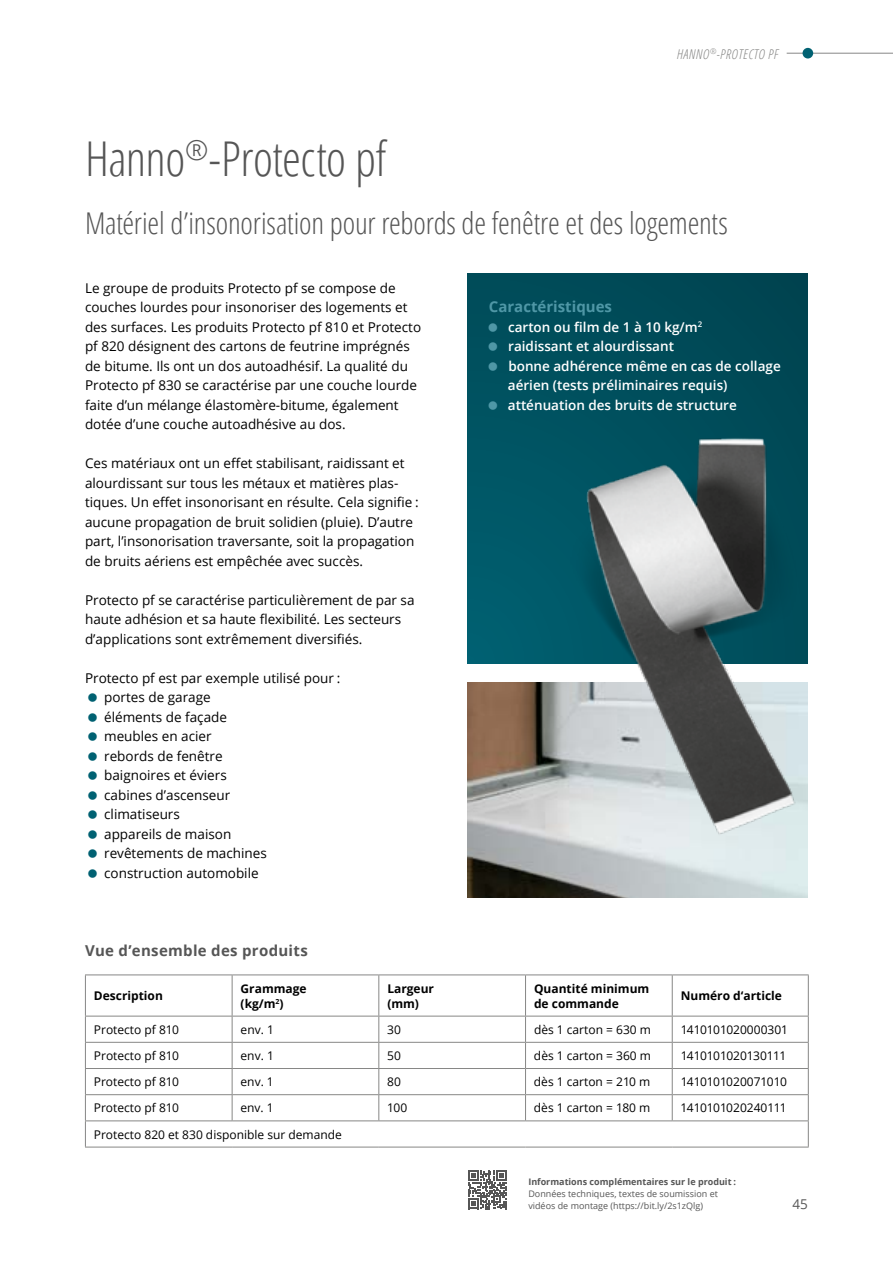
<style>
.page{position:relative;width:893px;height:1263px;background:#fff}
.page>*{position:absolute;margin:0;border:0;box-sizing:border-box;transform-origin:0 0}
.t1{font:300 condensed 48px "Open Sans";letter-spacing:-.015em;color:#565656}
.t2{font:300 condensed 30px "Open Sans";letter-spacing:-.01em;color:#565656}
.t3{font:700 15px "Open Sans";letter-spacing:.02em;color:#565656}
.t4{font:700 15px "Open Sans";color:#4f97a6}
.t5{font:13.5px/19.5px "Open Sans";color:#000}
.t6{font:600 13.5px/19.5px "Open Sans";color:#fff}
.t7{font:italic 300 condensed 13.5px "Open Sans";letter-spacing:.04em;color:#878786}
.t8{font:13.5px "Open Sans";color:#565656}
.t9{font:12px "Open Sans";color:#000}
.t10{font:700 12px/15px "Open Sans";color:#000}
.t11{font:9px/12px "Open Sans";color:#565656}
.t12{font:700 9px "Open Sans";color:#565656}
</style>
<div class="page">
<hr style="left:787px;top:53px;width:106px;height:1px;background:#878786">
<div style="left:802px;top:48px;width:11px;height:11px;background:#006172;border-radius:50%"></div>
<div style="left:468px;top:273px;width:340px;height:390px;background:linear-gradient(to right,#005766,#004451)"></div>
<img style="left:468px;top:683px;width:340px;height:214px">
<img style="left:566px;top:434px;width:240px;height:421px">
<svg style="left:468px;top:1170px;width:39px;height:39px"></svg>
<hr style="left:85px;top:974px;width:147px;height:1px;background:#878786">
<hr style="left:85px;top:975px;width:1px;height:41px;background:#878786">
<hr style="left:232px;top:974px;width:147px;height:1px;background:#878786">
<hr style="left:232px;top:975px;width:1px;height:41px;background:#878786">
<hr style="left:379px;top:974px;width:146px;height:1px;background:#878786">
<hr style="left:378px;top:975px;width:1px;height:41px;background:#878786">
<hr style="left:525px;top:974px;width:147px;height:1px;background:#878786">
<hr style="left:525px;top:975px;width:1px;height:41px;background:#878786">
<hr style="left:672px;top:974px;width:137px;height:1px;background:#878786">
<hr style="left:672px;top:975px;width:1px;height:41px;background:#878786">
<hr style="left:808px;top:975px;width:1px;height:41px;background:#878786">
<hr style="left:85px;top:1016px;width:147px;height:1px;background:#878786">
<hr style="left:232px;top:1016px;width:147px;height:1px;background:#878786">
<hr style="left:379px;top:1016px;width:146px;height:1px;background:#878786">
<hr style="left:525px;top:1016px;width:147px;height:1px;background:#878786">
<hr style="left:672px;top:1016px;width:137px;height:1px;background:#878786">
<hr style="left:85px;top:1042px;width:147px;height:1px;background:#878786">
<hr style="left:232px;top:1042px;width:147px;height:1px;background:#878786">
<hr style="left:379px;top:1042px;width:146px;height:1px;background:#878786">
<hr style="left:525px;top:1042px;width:147px;height:1px;background:#878786">
<hr style="left:672px;top:1042px;width:137px;height:1px;background:#878786">
<hr style="left:85px;top:1068px;width:147px;height:1px;background:#878786">
<hr style="left:232px;top:1068px;width:147px;height:1px;background:#878786">
<hr style="left:379px;top:1068px;width:146px;height:1px;background:#878786">
<hr style="left:525px;top:1068px;width:147px;height:1px;background:#878786">
<hr style="left:672px;top:1068px;width:137px;height:1px;background:#878786">
<hr style="left:85px;top:1094px;width:147px;height:1px;background:#878786">
<hr style="left:232px;top:1094px;width:147px;height:1px;background:#878786">
<svg style="left:232px;top:1016px;width:1px;height:104px"></svg>
<hr style="left:379px;top:1094px;width:146px;height:1px;background:#878786">
<svg style="left:378px;top:1016px;width:1px;height:104px"></svg>
<hr style="left:525px;top:1094px;width:147px;height:1px;background:#878786">
<svg style="left:525px;top:1016px;width:1px;height:104px"></svg>
<hr style="left:672px;top:1094px;width:137px;height:1px;background:#878786">
<svg style="left:672px;top:1016px;width:1px;height:104px"></svg>
<hr style="left:85px;top:1120px;width:147px;height:1px;background:#878786">
<svg style="left:85px;top:1016px;width:1px;height:131px"></svg>
<hr style="left:232px;top:1120px;width:147px;height:1px;background:#878786">
<hr style="left:379px;top:1120px;width:146px;height:1px;background:#878786">
<hr style="left:525px;top:1120px;width:147px;height:1px;background:#878786">
<hr style="left:672px;top:1120px;width:137px;height:1px;background:#878786">
<svg style="left:808px;top:1016px;width:1px;height:131px"></svg>
<hr style="left:85px;top:1147px;width:147px;height:1px;background:#878786">
<hr style="left:232px;top:1147px;width:147px;height:1px;background:#878786">
<hr style="left:379px;top:1147px;width:146px;height:1px;background:#878786">
<hr style="left:525px;top:1147px;width:147px;height:1px;background:#878786">
<hr style="left:672px;top:1147px;width:137px;height:1px;background:#878786">
<p class="t7" style="left:677px;top:44px;width:103px">HANNO<sup>®</sup>-PROTECTO PF</p>
<h1 class="t1" style="left:85px;top:126px;width:303px">Hanno<sup>®</sup>-Protecto pf</h1>
<h2 class="t2" style="left:85px;top:203px;width:644px">Matériel d’insonorisation pour rebords de fenêtre et des logements</h2>
<p class="t5" style="left:85px;top:278px;width:338px">Le groupe de produits Protecto pf se compose de couches lourdes pour insonoriser des logements et des surfaces. Les produits Protecto pf 810 et Protecto pf 820 désignent des cartons de feutrine imprégnés de bitume. Ils ont un dos autoadhésif. La qualité du Protecto pf 830 se caractérise par une couche lourde faite d’un mélange élastomère-bitume, également dotée d’une couche autoadhésive au dos.</p>
<p class="t5" style="left:85px;top:453px;width:335px">Ces matériaux ont un effet stabilisant, raidissant et alourdissant sur tous les métaux et matières plas&shy;tiques. Un effet insonorisant en résulte. Cela signifie : aucune propagation de bruit solidien (pluie). D’autre part, l’insonorisation traversante, soit la propagation de bruits aériens est empêchée avec succès.</p>
<p class="t5" style="left:85px;top:589px;width:331px">Protecto pf se caractérise particulièrement de par sa haute adhésion et sa haute flexibilité. Les secteurs d’applications sont extrêmement diversifiés.</p>
<p class="t5" style="left:104px;top:667px;width:238px;text-indent:-19px">Protecto pf est par exemple utilisé pour : portes de garage<br>éléments de façade<br>meubles en acier<br>rebords de fenêtre<br>baignoires et éviers<br>cabines d’ascenseur<br>climatiseurs<br>appareils de maison<br>revêtements de machines construction automobile</p>
<p class="t3" style="left:85px;top:939px;width:224px">Vue d’ensemble des produits</p>
<p class="t4" style="left:489px;top:296px;width:125px">Caractéristiques</p>
<p class="t6" style="left:508px;top:317px;width:274px">carton ou film de 1 à 10 kg/m<sup>2<br></sup>raidissant et alourdissant<br>bonne adhérence même en cas de collage aérien (tests préliminaires requis) atténuation des bruits de structure</p>
<p class="t10" style="left:94px;top:988px;width:70px">Description</p>
<p class="t10" style="left:241px;top:980px;width:68px">Grammage (kg/m<sup>2</sup>)</p>
<p class="t10" style="left:387px;top:980px;width:48px">Largeur (mm)</p>
<p class="t10" style="left:534px;top:980px;width:117px">Quantité minimum de commande</p>
<p class="t10" style="left:681px;top:988px;width:103px">Numéro d‘article</p>
<p class="t9" style="left:94px;top:1021px;width:87px">Protecto pf 810</p>
<p class="t9" style="left:241px;top:1021px;width:35px">env. 1</p>
<p class="t9" style="left:387px;top:1021px;width:15px">30</p>
<p class="t9" style="left:534px;top:1021px;width:119px">dès 1 carton = 630 m</p>
<p class="t9" style="left:681px;top:1021px;width:109px">1410101020000301</p>
<p class="t9" style="left:94px;top:1047px;width:87px">Protecto pf 810</p>
<p class="t9" style="left:241px;top:1047px;width:35px">env. 1</p>
<p class="t9" style="left:387px;top:1047px;width:15px">50</p>
<p class="t9" style="left:534px;top:1047px;width:119px">dès 1 carton = 360 m</p>
<p class="t9" style="left:681px;top:1047px;width:107px">1410101020130111</p>
<p class="t9" style="left:94px;top:1073px;width:87px">Protecto pf 810</p>
<p class="t9" style="left:241px;top:1073px;width:35px">env. 1</p>
<p class="t9" style="left:387px;top:1073px;width:15px">80</p>
<p class="t9" style="left:534px;top:1073px;width:118px">dès 1 carton = 210 m</p>
<p class="t9" style="left:681px;top:1073px;width:108px">1410101020071010</p>
<p class="t9" style="left:94px;top:1100px;width:87px">Protecto pf 810</p>
<p class="t9" style="left:241px;top:1100px;width:35px">env. 1</p>
<p class="t9" style="left:387px;top:1100px;width:21px">100</p>
<p class="t9" style="left:534px;top:1100px;width:118px">dès 1 carton = 180 m</p>
<p class="t9" style="left:681px;top:1100px;width:108px">1410101020240111</p>
<p class="t9" style="left:94px;top:1126px;width:250px">Protecto 820 et 830 disponible sur demande</p>
<p class="t12" style="left:528px;top:1175px;width:209px">Informations complémentaires sur le produit :</p>
<p class="t11" style="left:528px;top:1188px;width:191px">Données techniques, textes de soumission et vidéos de montage (https://bit.ly/2s1zQlg)</p>
<p class="t8" style="left:792px;top:1195px;width:17px">45</p>
</div>
